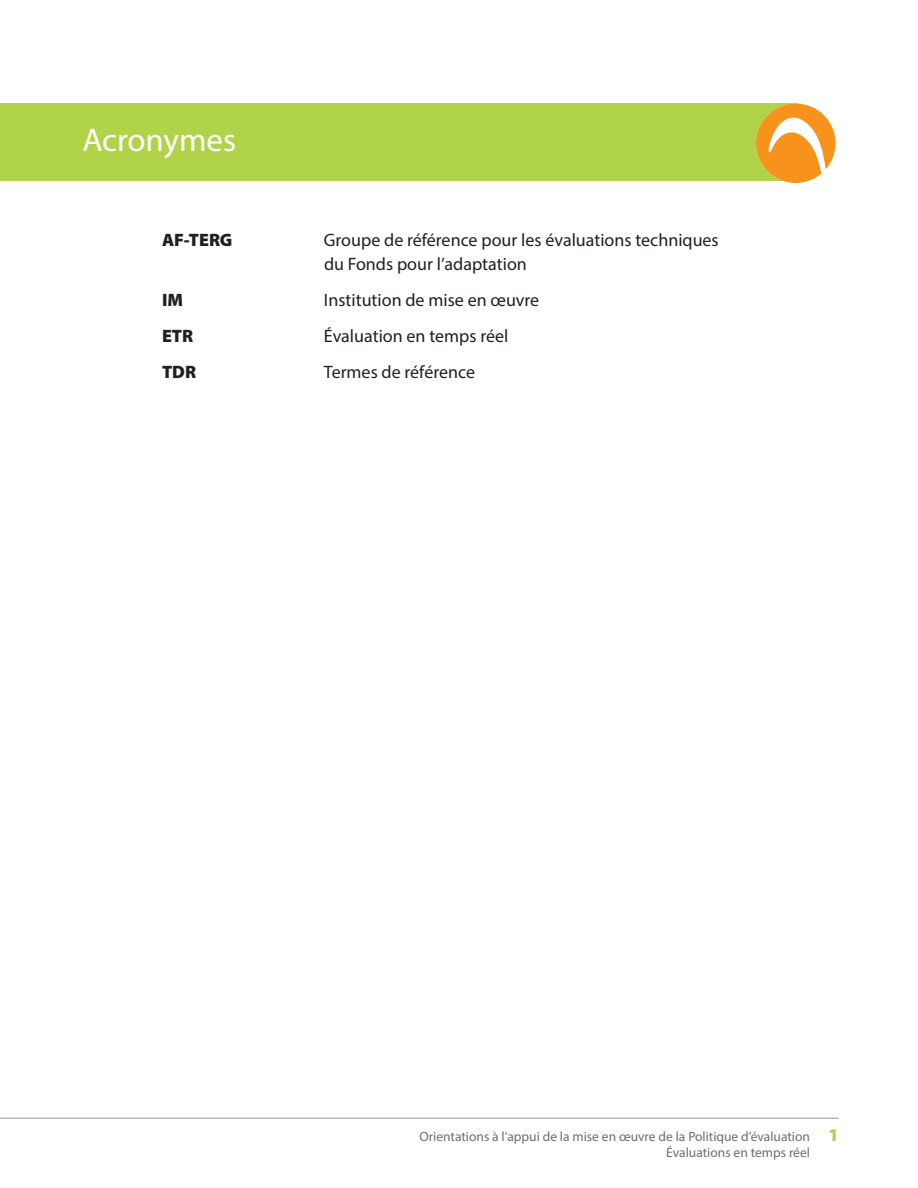
<style>
.page{position:relative;width:918px;height:1188px;background:#fff}
.page>*{position:absolute;margin:0;border:0;box-sizing:border-box;transform-origin:0 0}
.t1{font:33px "Myriad Pro";color:#fff}
.Body_text{font:18px/24px "Myriad Pro";color:#231f20}
.Body_text-2{font:900 18px "Myriad Pro";color:#231f20}
.t2{font:13.5px/16.2px "Myriad Pro";color:#6c6d70}
.s1{font-weight:900;font-size:18px;color:#b1d349}
</style>
<div class="page">
<div style="left:0;top:104px;width:797px;height:77px;background:#b1d349"></div>
<hr style="left:0;top:1118px;width:839px;height:1px;background:#95979a">
<svg style="left:756px;top:104px;width:80px;height:79px"></svg>
<p class="t1" style="left:82px;top:120px;width:155px">Acronymes</p>
<p class="Body_text-2" style="left:162px;top:228px;width:72px">AF-TERG</p>
<p class="Body_text" style="left:324px;top:227px;width:396px">Groupe de référence pour les évaluations techniques du Fonds pour l’adaptation</p>
<p class="Body_text-2" style="left:162px;top:288px;width:23px">IM</p>
<p class="Body_text" style="left:324px;top:287px;width:217px">Institution de mise en œuvre</p>
<p class="Body_text-2" style="left:162px;top:324px;width:33px">ETR</p>
<p class="Body_text" style="left:324px;top:323px;width:186px">Évaluation en temps réel</p>
<p class="Body_text-2" style="left:162px;top:360px;width:36px">TDR</p>
<p class="Body_text" style="left:324px;top:359px;width:153px">Termes de référence</p>
<p class="t2" style="left:666px;top:1128px;width:174px;text-indent:-247px">Orientations à l’appui de la mise en œuvre de la Politique d’évaluation <span class="s1">1<br></span>Évaluations en temps réel</p>
</div>
